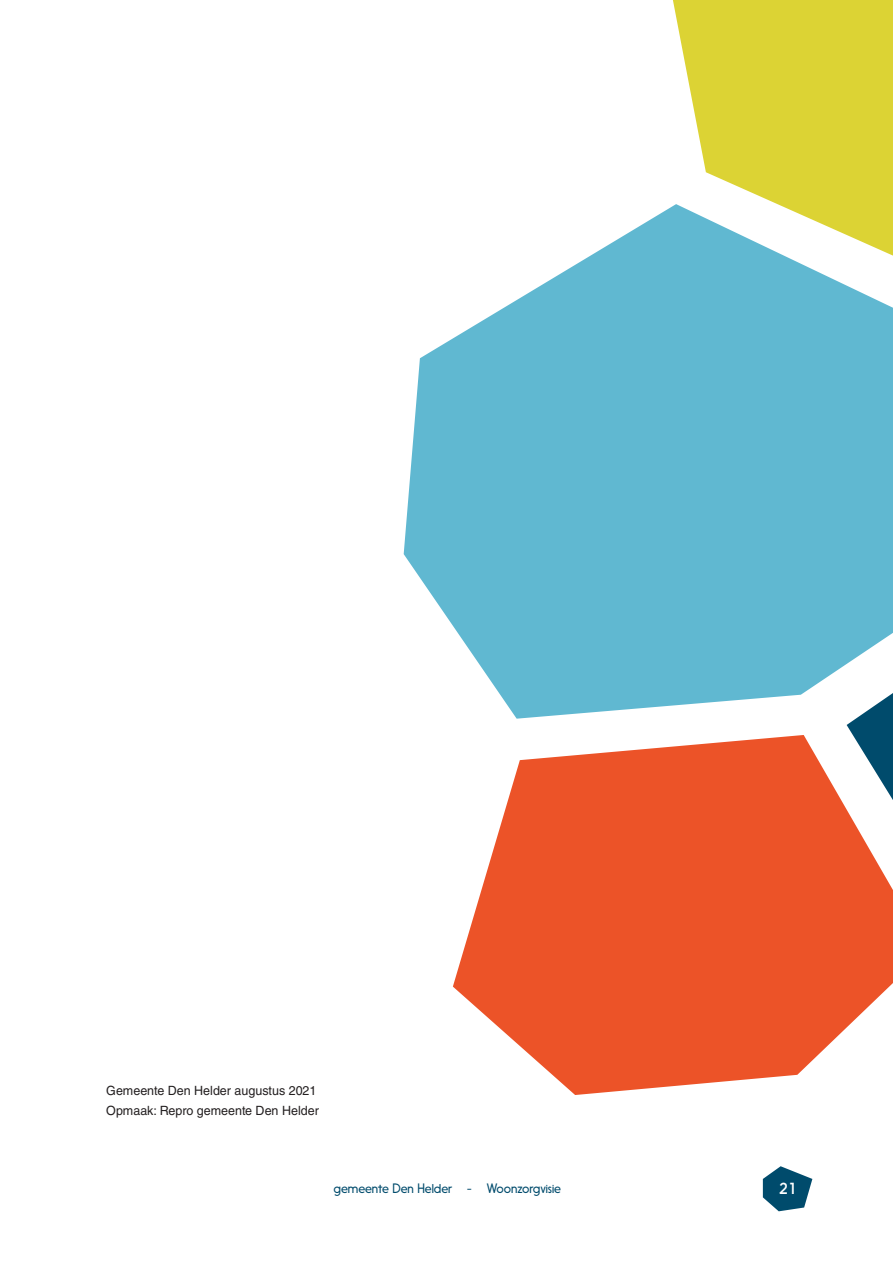
<style>
.page{position:relative;width:893px;height:1263px;background:#fff}
.page>*{position:absolute;margin:0;border:0;box-sizing:border-box;transform-origin:0 0}
.t1{font:15px "Nanami Pro";color:#fff}
.t2{font:12.75px/19.5px "Helvetica LT Std";color:#231f20}
.t3{font:300 12.75px "Nanami Pro";letter-spacing:-.005em;color:#004b6c}
</style>
<div class="page">
<svg style="left:763px;top:1166px;width:49px;height:45px"></svg>
<svg style="left:673px;top:0;width:220px;height:204px;fill:#dcd334"></svg>
<svg style="left:847px;top:719px;width:46px;height:16px"></svg>
<svg style="left:453px;top:735px;width:440px;height:360px;fill:#ec5328"></svg>
<svg style="left:404px;top:204px;width:489px;height:515px;fill:#60b8d1"></svg>
<p class="t2" style="left:106px;top:1081px;width:214px">Gemeente Den Helder augustus 2021<br>Opmaak: Repro gemeente Den Helder</p>
<p class="t3" style="left:334px;top:1181px;width:229px">gemeente Den Helder - Woonzorgvisie</p>
<p class="t1" style="left:779px;top:1180px;width:19px">21</p>
</div>
